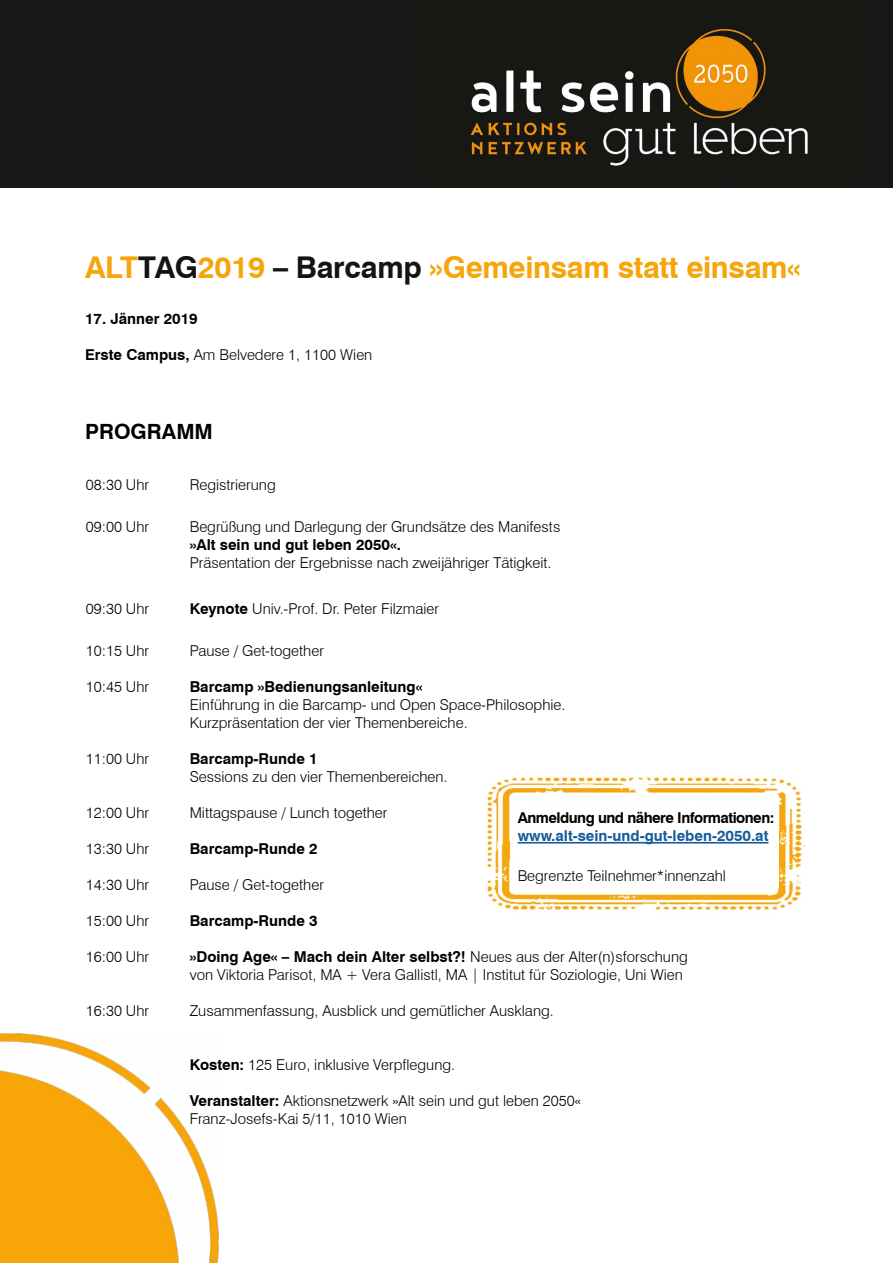
<style>
.page{position:relative;width:893px;height:1263px;background:#fff}
.page>*{position:absolute;margin:0;border:0;box-sizing:border-box;transform-origin:0 0}
.t1{font:700 30px "Swiss 721 BT";letter-spacing:-.01em;color:#f6a50b}
.t2{font:700 21px "Swiss 721 BT";color:#000}
.t3{font:300 15px/18px "Swiss 721 BT";color:#000}
.t4{font:700 15px "Swiss 721 BT";color:#000}
.t5{font:700 15px "Swiss 721 BT";color:#165b9a}
.t6{font:700 15px "Swiss 721 BT";letter-spacing:-.035em;color:#000}
.s1{color:#151313}
.s2{font-weight:700}
</style>
<div class="page">
<div style="left:0;top:0;width:893px;height:187px;background:#171715"></div>
<img style="left:470px;top:28px;width:338px;height:138px">
<img style="left:0;top:1033px;width:218px;height:230px">
<img style="left:484px;top:776px;width:321px;height:136px">
<div style="left:518px;top:803px;width:260px;height:84px;background:#fff"></div>
<hr style="left:518px;top:842px;width:250px;height:1px;background:#165b9a">
<h1 class="t1" style="left:85px;top:249px;width:717px">ALT<span class="s1">TAG</span>2019 <span class="s1">– Barcamp</span> »Gemeinsam statt einsam«</h1>
<p class="t4" style="left:85px;top:310px;width:114px">17. Jänner 2019</p>
<p class="t3" style="left:85px;top:346px;width:289px"><span class="s2">Erste Campus,</span> Am Belvedere 1, 1100 Wien</p>
<h2 class="t2" style="left:85px;top:419px;width:129px">PROGRAMM</h2>
<p class="t3" style="left:86px;top:476px;width:65px">08:30 Uhr</p>
<p class="t3" style="left:190px;top:476px;width:87px">Registrierung</p>
<p class="t3" style="left:86px;top:517px;width:65px">09:00 Uhr</p>
<p class="t3" style="left:190px;top:517px;width:372px">Begrüßung und Darlegung der Grundsätze des Manifests</p>
<p class="t4" style="left:190px;top:535px;width:213px">»Alt sein und gut leben 2050«.</p>
<p class="t3" style="left:190px;top:553px;width:363px">Präsentation der Ergebnisse nach zweijähriger Tätigkeit.</p>
<p class="t3" style="left:86px;top:600px;width:65px">09:30 Uhr</p>
<p class="t3" style="left:190px;top:600px;width:251px"><span class="s2">Keynote</span> Univ.-Prof. Dr. Peter Filzmaier</p>
<p class="t3" style="left:86px;top:641px;width:65px">10:15 Uhr</p>
<p class="t3" style="left:86px;top:677px;width:65px">10:45 Uhr</p>
<p class="t3" style="left:190px;top:641px;width:136px">Pause / Get-together</p>
<p class="t4" style="left:190px;top:677px;width:234px">Barcamp »Bedienungsanleitung«</p>
<p class="t3" style="left:190px;top:695px;width:377px">Einführung in die Barcamp- und Open Space-Philosophie.<br>Kurzpräsentation der vier Themenbereiche.</p>
<p class="t4" style="left:190px;top:749px;width:129px">Barcamp-Runde 1</p>
<p class="t3" style="left:190px;top:767px;width:259px">Sessions zu den vier Themenbereichen.</p>
<p class="t3" style="left:190px;top:803px;width:199px">Mittagspause / Lunch together</p>
<p class="t4" style="left:190px;top:839px;width:129px">Barcamp-Runde 2</p>
<p class="t3" style="left:190px;top:875px;width:136px">Pause / Get-together</p>
<p class="t4" style="left:190px;top:911px;width:129px">Barcamp-Runde 3</p>
<p class="t3" style="left:190px;top:947px;width:500px"><span class="s2">»Doing Age« – Mach dein Alter selbst?!</span> Neues aus der Alter(n)sforschung von Viktoria Parisot, MA + Vera Gallistl, MA | Institut für Soziologie, Uni Wien</p>
<p class="t3" style="left:190px;top:1001px;width:365px">Zusammenfassung, Ausblick und gemütlicher Ausklang.</p>
<p class="t3" style="left:190px;top:1055px;width:267px"><span class="s2">Kosten:</span> 125 Euro, inklusive Verpflegung.</p>
<p class="t3" style="left:190px;top:1091px;width:393px"><span class="s2">Veranstalter:</span> Aktionsnetzwerk »Alt sein und gut leben 2050«<br>Franz-Josefs-Kai 5/11, 1010 Wien</p>
<p class="t3" style="left:86px;top:749px;width:65px">11:00 Uhr</p>
<p class="t3" style="left:86px;top:803px;width:65px">12:00 Uhr</p>
<p class="t3" style="left:86px;top:839px;width:65px">13:30 Uhr</p>
<p class="t3" style="left:86px;top:875px;width:65px">14:30 Uhr</p>
<p class="t3" style="left:86px;top:911px;width:65px">15:00 Uhr</p>
<p class="t3" style="left:86px;top:947px;width:65px">16:00 Uhr</p>
<p class="t6" style="left:518px;top:809px;width:258px">Anmeldung und nähere Informationen:</p>
<p class="t5" style="left:518px;top:827px;width:252px">www.alt-sein-und-gut-leben-2050.at</p>
<p class="t3" style="left:518px;top:866px;width:210px">Begrenzte Teilnehmer*innenzahl</p>
<p class="t3" style="left:86px;top:1001px;width:65px">16:30 Uhr</p>
</div>
